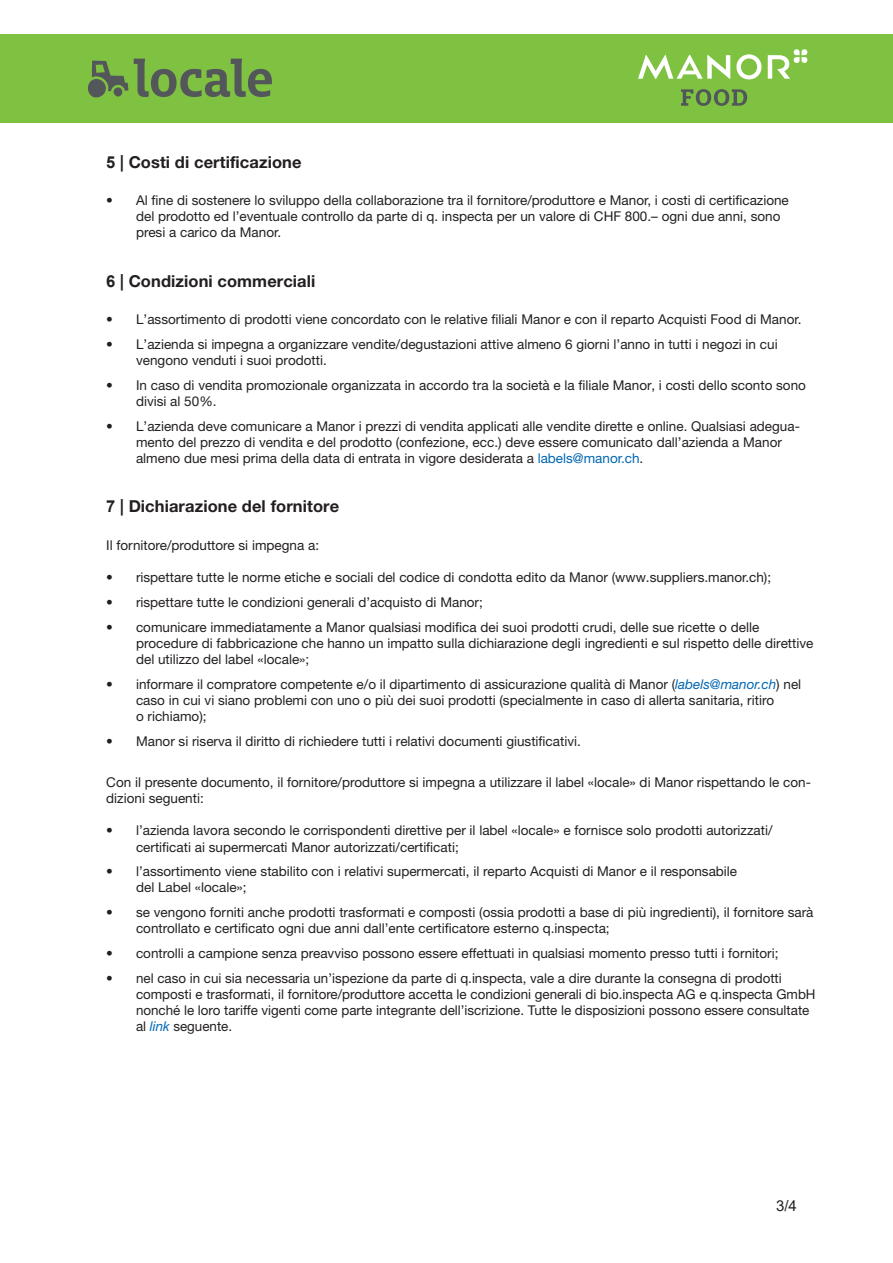
<style>
.page{position:relative;width:893px;height:1263px;background:#fff}
.page>*{position:absolute;margin:0;border:0;box-sizing:border-box;transform-origin:0 0}
.t1{font:700 16.5px "Helvetica Neue LT Std";letter-spacing:.005em;color:#231f20}
.t2{font:15px "Arial";color:#231f20}
.t3{font:13.5px/16.2px "Helvetica Neue LT Std";color:#231f20}
.s1{font-family:"Arial"}
.s2{color:#0166b3}
.s3{font-style:italic;color:#0166b3}
</style>
<div class="page">
<div style="left:0;top:35px;width:893px;height:88px;background:#7fc241"></div>
<svg style="left:681px;top:89px;width:66px;height:17px"></svg>
<svg style="left:638px;top:49px;width:169px;height:30px"></svg>
<img style="left:88px;top:59px;width:184px;height:39px">
<p class="t1" style="left:106px;top:151px;width:197px"><span class="s1">5</span> | Costi di certificazione</p>
<p class="t3" style="left:136px;top:192px;width:654px;text-indent:-30px">• Al fine di sostenere lo sviluppo della collaborazione tra il fornitore/produttore e Manor, i costi di certificazione del prodotto ed l’eventuale controllo da parte di q. inspecta per un valore di CHF 800.– ogni due anni, sono presi a carico da Manor.</p>
<p class="t1" style="left:106px;top:271px;width:211px"><span class="s1">6</span> | Condizioni commerciali</p>
<p class="t3" style="left:106px;top:311px;width:697px">• L’assortimento di prodotti viene concordato con le relative filiali Manor e con il reparto Acquisti Food di Manor.</p>
<p class="t3" style="left:136px;top:336px;width:643px;text-indent:-30px">• L’azienda si impegna a organizzare vendite/degustazioni attive almeno 6 giorni l’anno in tutti i negozi in cui vengono venduti i suoi prodotti.</p>
<p class="t3" style="left:136px;top:377px;width:671px;text-indent:-30px">• In caso di vendita promozionale organizzata in accordo tra la società e la filiale Manor, i costi dello sconto sono divisi al 50%.</p>
<p class="t3" style="left:136px;top:417px;width:665px;text-indent:-30px">• L’azienda deve comunicare a Manor i prezzi di vendita applicati alle vendite dirette e online. Qualsiasi adegua&shy;mento del prezzo di vendita e del prodotto (confezione, ecc.) deve essere comunicato dall’azienda a Manor almeno due mesi prima della data di entrata in vigore desiderata a <span class="s2">labels@manor.ch</span>.</p>
<p class="t1" style="left:106px;top:496px;width:234px"><span class="s1">7</span> | Dichiarazione del fornitore</p>
<p class="t3" style="left:106px;top:537px;width:214px">Il fornitore/produttore si impegna a:</p>
<p class="t3" style="left:106px;top:569px;width:666px">• rispettare tutte le norme etiche e sociali del codice di condotta edito da Manor (www.suppliers.manor.ch);</p>
<p class="t3" style="left:106px;top:594px;width:378px">• rispettare tutte le condizioni generali d’acquisto di Manor;</p>
<p class="t3" style="left:136px;top:618px;width:679px;text-indent:-30px">• comunicare immediatamente a Manor qualsiasi modifica dei suoi prodotti crudi, delle sue ricette o delle procedure di fabbricazione che hanno un impatto sulla dichiarazione degli ingredienti e sul rispetto delle direttive del utilizzo del label «locale»;</p>
<p class="t3" style="left:136px;top:676px;width:667px;text-indent:-30px">• informare il compratore competente e/o il dipartimento di assicurazione qualità di Manor (<span class="s3">labels@manor.ch</span>) nel caso in cui vi siano problemi con uno o più dei suoi prodotti (specialmente in caso di allerta sanitaria, ritiro<br>o richiamo);</p>
<p class="t3" style="left:106px;top:733px;width:476px">• Manor si riserva il diritto di richiedere tutti i relativi documenti giustificativi.</p>
<p class="t3" style="left:106px;top:774px;width:706px">Con il presente documento, il fornitore/produttore si impegna a utilizzare il label «locale» di Manor rispettando le con&shy;dizioni seguenti:</p>
<p class="t3" style="left:136px;top:822px;width:638px;text-indent:-30px">• l’azienda lavora secondo le corrispondenti direttive per il label «locale» e fornisce solo prodotti autorizzati/ certificati ai supermercati Manor autorizzati/certificati;</p>
<p class="t3" style="left:136px;top:863px;width:603px;text-indent:-30px">• l’assortimento viene stabilito con i relativi supermercati, il reparto Acquisti di Manor e il responsabile del Label «locale»;</p>
<p class="t3" style="left:136px;top:904px;width:679px;text-indent:-30px">• se vengono forniti anche prodotti trasformati e composti (ossia prodotti a base di più ingredienti), il fornitore sarà controllato e certificato ogni due anni dall’ente certificatore esterno q.inspecta;</p>
<p class="t3" style="left:106px;top:945px;width:674px">• controlli a campione senza preavviso possono essere effettuati in qualsiasi momento presso tutti i fornitori;</p>
<p class="t3" style="left:136px;top:970px;width:681px;text-indent:-30px">• nel caso in cui sia necessaria un’ispezione da parte di q.inspecta, vale a dire durante la consegna di prodotti composti e trasformati, il fornitore/produttore accetta le condizioni generali di bio.inspecta AG e q.inspecta GmbH nonché le loro tariffe vigenti come parte integrante dell’iscrizione. Tutte le disposizioni possono essere consultate al <span class="s3">link</span> seguente.</p>
<p class="t2" style="left:776px;top:1196px;width:22px">3/4</p>
</div>
